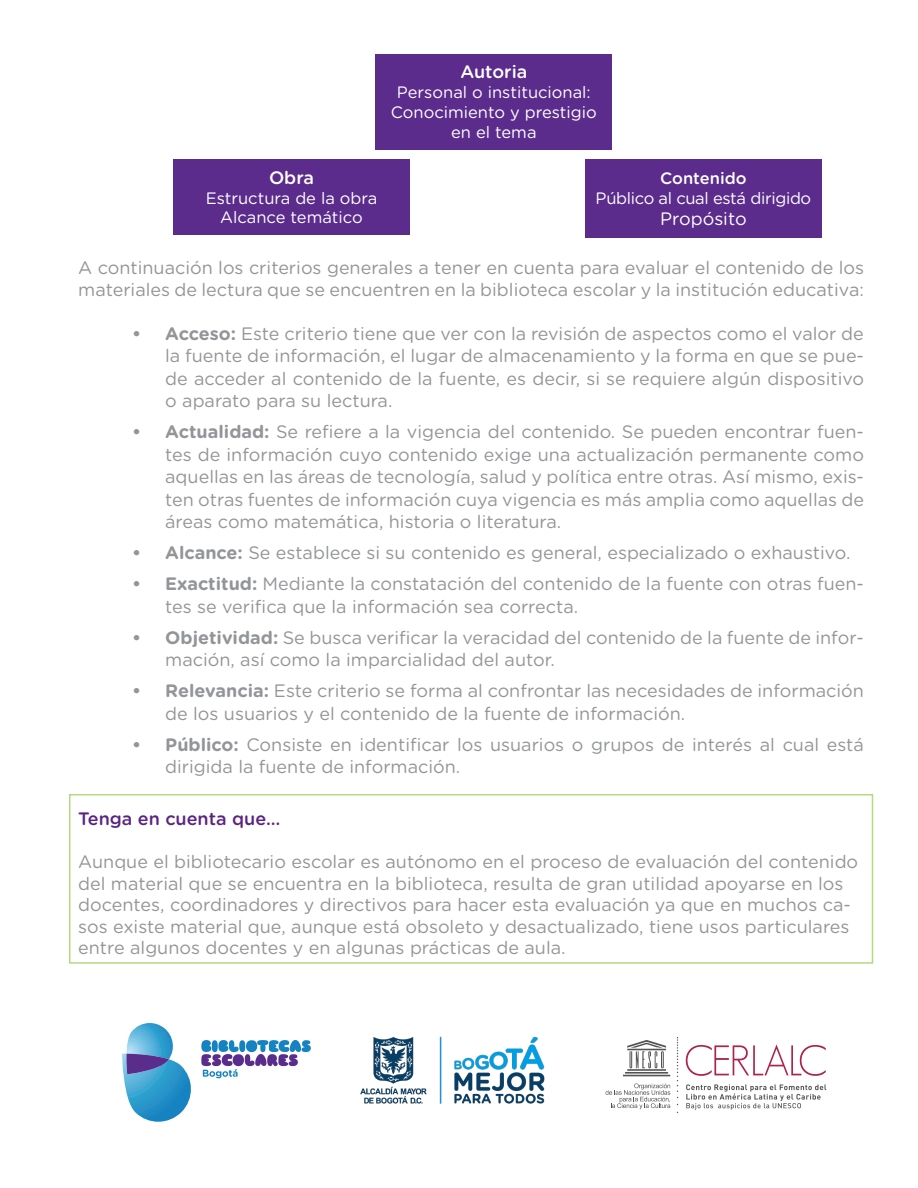
<style>
.page{position:relative;width:918px;height:1188px;background:#fff}
.page>*{position:absolute;margin:0;border:0;box-sizing:border-box;transform-origin:0 0}
.Recuadro{font:18px/22.5px "Gotham Rounded";color:#939598}
.P2{font:18px/21.6px "Gotham Rounded";color:#939598}
.Recuadro-2{font:500 18px "Gotham Rounded";color:#5c2482}
.P2-2{font:500 18px "Gotham Rounded";color:#fff}
.P2-3{font:18px "Gotham Rounded";color:#fff}
.P2-4{font:16.5px/19.8px "Gotham Rounded";color:#fff;text-align:center}
.P2-5{font:16.5px "Gotham Rounded";letter-spacing:-.02em;color:#fff}
.P2-6{font:500 16.5px "Gotham Rounded";color:#fff}
.s1{font-weight:700}
</style>
<div class="page">
<svg style="left:122px;top:1023px;width:69px;height:99px"></svg>
<svg style="left:201px;top:1040px;width:110px;height:38px"></svg>
<img style="left:360px;top:1036px;width:185px;height:68px">
<svg style="left:606px;top:1083px;width:64px;height:26px"></svg>
<svg style="left:677px;top:1037px;width:1px;height:61px"></svg>
<svg style="left:623px;top:1040px;width:47px;height:37px"></svg>
<svg style="left:686px;top:1044px;width:140px;height:32px"></svg>
<svg style="left:686px;top:1084px;width:140px;height:26px"></svg>
<div style="left:69px;top:794px;width:804px;height:170px;border:2px solid #b7d87e"></div>
<div style="left:375px;top:54px;width:237px;height:95px;background:#5b2c8c"></div>
<div style="left:173px;top:160px;width:237px;height:75px;background:#5b2c8c"></div>
<div style="left:585px;top:160px;width:237px;height:78px;background:#5b2c8c"></div>
<p class="P2-2" style="left:269px;top:165px;width:46px">Obra</p>
<p class="P2-4" style="left:206px;top:187px;width:173px">Estructura de la obra</p>
<p class="P2-4" style="left:220px;top:207px;width:144px">Alcance temático</p>
<p class="P2-2" style="left:460px;top:59px;width:69px">Autoria</p>
<p class="P2-4" style="left:397px;top:82px;width:195px">Personal o institucional:</p>
<p class="P2-4" style="left:391px;top:101px;width:207px">Conocimiento y prestigio en el tema</p>
<p class="P2-6" style="left:660px;top:166px;width:88px">Contenido</p>
<p class="P2-5" style="left:596px;top:187px;width:217px">Público al cual está dirigido</p>
<p class="P2-3" style="left:660px;top:207px;width:88px">Propósito</p>
<p class="P2" style="left:78px;top:256px;width:787px">A continuación los criterios generales a tener en cuenta para evaluar el contenido de los materiales de lectura que se encuentren en la biblioteca escolar y la institución educativa:</p>
<p class="Recuadro" style="left:165px;top:321px;width:700px;text-align:justify;text-indent:-33px"><span class="s1">• Acceso:</span> Este criterio tiene que ver con la revisión de aspectos como el valor de la fuente de información, el lugar de almacenamiento y la forma en que se pue&shy;de acceder al contenido de la fuente, es decir, si se requiere algún dispositivo o aparato para su lectura.</p>
<p class="Recuadro" style="left:165px;top:420px;width:700px;text-align:justify;text-indent:-33px"><span class="s1">• Actualidad:</span> Se refiere a la vigencia del contenido. Se pueden encontrar fuen&shy;tes de información cuyo contenido exige una actualización permanente como aquellas en las áreas de tecnología, salud y política entre otras. Así mismo, exis&shy;ten otras fuentes de información cuya vigencia es más amplia como aquellas de áreas como matemática, historia o literatura.</p>
<p class="Recuadro" style="left:132px;top:541px;width:720px"><span class="s1">• Alcance:</span> Se establece si su contenido es general, especializado o exhaustivo.</p>
<p class="Recuadro" style="left:165px;top:572px;width:700px;text-indent:-33px"><span class="s1">• Exactitud:</span> Mediante la constatación del contenido de la fuente con otras fuen&shy;tes se verifica que la información sea correcta.</p>
<p class="Recuadro" style="left:165px;top:625px;width:700px;text-indent:-33px"><span class="s1">• Objetividad:</span> Se busca verificar la veracidad del contenido de la fuente de infor&shy;mación, así como la imparcialidad del autor.</p>
<p class="Recuadro" style="left:165px;top:679px;width:700px;text-indent:-33px"><span class="s1">• Relevancia:</span> Este criterio se forma al confrontar las necesidades de información de los usuarios y el contenido de la fuente de información.</p>
<p class="Recuadro" style="left:165px;top:732px;width:700px;text-indent:-33px"><span class="s1">• Público:</span> Consiste en identificar los usuarios o grupos de interés al cual está dirigida la fuente de información.</p>
<p class="Recuadro-2" style="left:78px;top:806px;width:204px">Tenga en cuenta que…</p>
<p class="Recuadro" style="left:78px;top:850px;width:782px;line-height:21.6px">Aunque el bibliotecario escolar es autónomo en el proceso de evaluación del contenido del material que se encuentra en la biblioteca, resulta de gran utilidad apoyarse en los docentes, coordinadores y directivos para hacer esta evaluación ya que en muchos ca&shy;sos existe material que, aunque está obsoleto y desactualizado, tiene usos particulares entre algunos docentes y en algunas prácticas de aula.</p>
</div>
